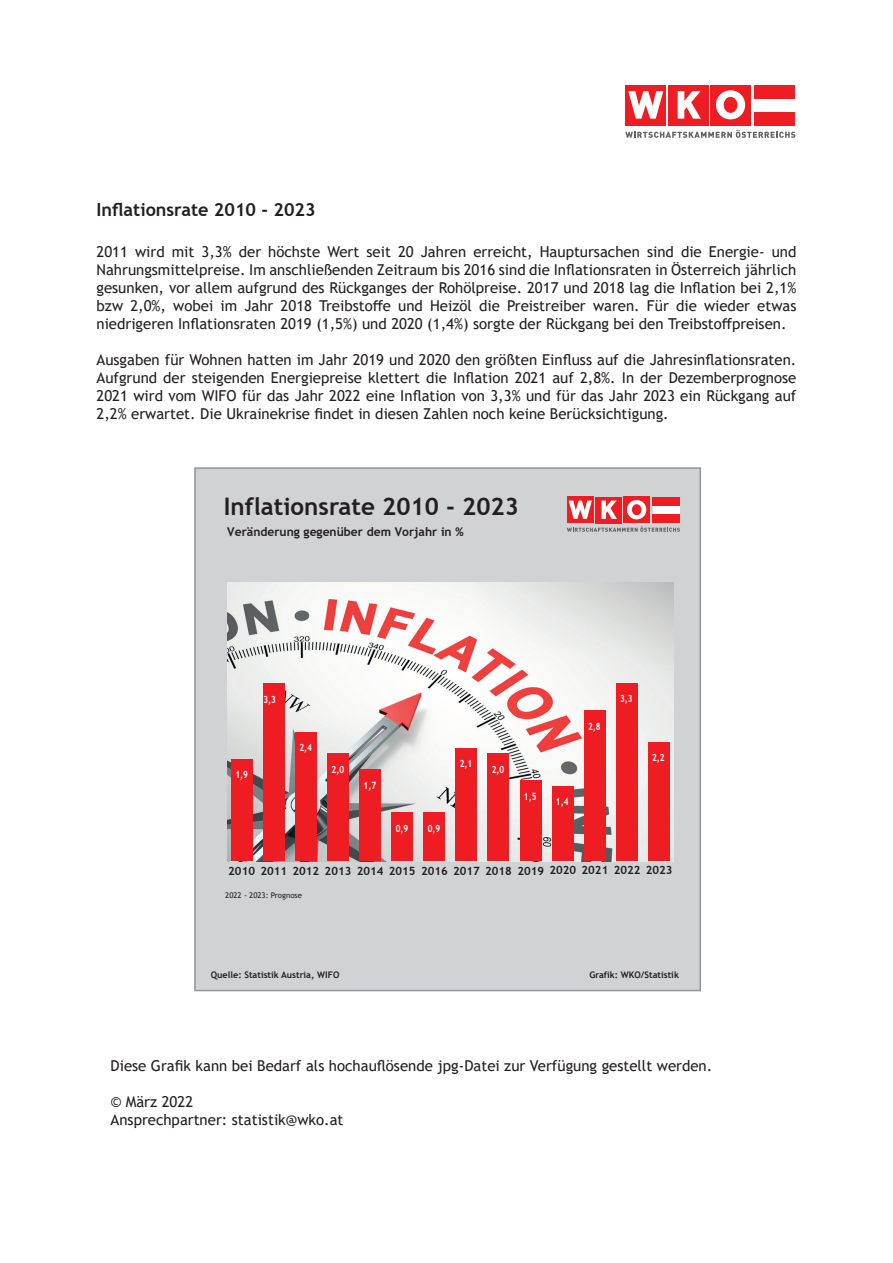
<style>
.page{position:relative;width:893px;height:1263px;background:#fff}
.page>*{position:absolute;margin:0;border:0;box-sizing:border-box;transform-origin:0 0}
.t1{font:700 24.15px "Trebuchet MS";color:#231f20}
.t2{font:700 18px "Trebuchet MS";color:#231f20}
.t3{font:15px/18px "Trebuchet MS";color:#231f20;text-align:justify}
.t4{font:700 12.15px "Trebuchet MS";color:#231f20}
.t5{font:700 11.4px "Trebuchet MS";color:#231f20}
.t6{font:700 9.9px "Trebuchet MS";color:#fff;scale:.82 1}
.t7{font:700 9px "Trebuchet MS";color:#231f20}
.t8{font:7.8px "Trebuchet MS";color:#231f20}
</style>
<div class="page">
<div style="left:710px;top:85px;width:41px;height:40px;background:#ee1d23"></div>
<div style="left:668px;top:85px;width:40px;height:40px;background:#ee1d23"></div>
<svg style="left:625px;top:130px;width:170px;height:8px"></svg>
<svg style="left:678px;top:91px;width:23px;height:28px"></svg>
<div style="left:626px;top:85px;width:40px;height:40px;background:#ee1d23"></div>
<svg style="left:628px;top:91px;width:35px;height:28px"></svg>
<div style="left:755px;top:85px;width:40px;height:14px;background:#ee1d23"></div>
<div style="left:755px;top:112px;width:40px;height:13px;background:#ee1d23"></div>
<svg style="left:716px;top:90px;width:29px;height:29px"></svg>
<div style="left:724px;top:97px;width:13px;height:15px;background:#ee1d23;border-radius:50%"></div>
<div style="left:724px;top:97px;width:13px;height:16px;border:1px solid #ee1d23;border-radius:50%"></div>
<div style="left:195px;top:468px;width:505px;height:522px;background:#d1d2d4"></div>
<img style="left:228px;top:583px;width:445px;height:278px">
<div style="left:653px;top:505px;width:27px;height:9px;background:#fff"></div>
<div style="left:623px;top:496px;width:27px;height:27px;background:#ee1d23"></div>
<div style="left:595px;top:497px;width:27px;height:26px;background:#ee1d23"></div>
<svg style="left:567px;top:526px;width:113px;height:6px"></svg>
<svg style="left:601px;top:501px;width:16px;height:18px"></svg>
<div style="left:567px;top:496px;width:27px;height:27px;background:#ee1d23"></div>
<svg style="left:569px;top:501px;width:23px;height:18px"></svg>
<div style="left:653px;top:496px;width:27px;height:9px;background:#ee1d23"></div>
<div style="left:653px;top:514px;width:27px;height:9px;background:#ee1d23"></div>
<svg style="left:627px;top:500px;width:19px;height:19px"></svg>
<div style="left:632px;top:505px;width:9px;height:10px;background:#ee1d23;border-radius:50%"></div>
<div style="left:632px;top:504px;width:9px;height:11px;border:1px solid #ee1d23;border-radius:50%"></div>
<div style="left:456px;top:748px;width:21px;height:113px;background:#ee1d23"></div>
<div style="left:424px;top:813px;width:21px;height:48px;background:#ee1d23"></div>
<div style="left:327px;top:753px;width:21px;height:108px;background:#ee1d23"></div>
<div style="left:488px;top:753px;width:21px;height:108px;background:#ee1d23"></div>
<div style="left:231px;top:759px;width:22px;height:102px;background:#ee1d23"></div>
<div style="left:263px;top:684px;width:21px;height:177px;background:#ee1d23"></div>
<div style="left:295px;top:732px;width:22px;height:129px;background:#ee1d23"></div>
<div style="left:359px;top:770px;width:21px;height:91px;background:#ee1d23"></div>
<div style="left:391px;top:813px;width:21px;height:48px;background:#ee1d23"></div>
<div style="left:194px;top:467px;width:507px;height:524px;border:2px solid #939598"></div>
<div style="left:520px;top:780px;width:21px;height:81px;background:#ee1d23"></div>
<div style="left:552px;top:786px;width:21px;height:75px;background:#ee1d23"></div>
<div style="left:584px;top:711px;width:21px;height:150px;background:#ee1d23"></div>
<div style="left:616px;top:684px;width:21px;height:177px;background:#ee1d23"></div>
<div style="left:648px;top:743px;width:21px;height:118px;background:#ee1d23"></div>
<p class="t2" style="left:97px;top:199px;width:221px">Inflationsrate 2010 - 2023</p>
<p class="t3" style="left:97px;top:243px;width:701px">2011 wird mit 3,3% der höchste Wert seit 20 Jahren erreicht, Hauptursachen sind die Energie- und Nahrungsmittelpreise. Im anschließenden Zeitraum bis 2016 sind die Inflationsraten in Österreich jährlich gesunken, vor allem aufgrund des Rückganges der Rohölpreise. 2017 und 2018 lag die Inflation bei 2,1% bzw 2,0%, wobei im Jahr 2018 Treibstoffe und Heizöl die Preistreiber waren. Für die wieder etwas niedrigeren Inflationsraten 2019 (1,5%) und 2020 (1,4%) sorgte der Rückgang bei den Treibstoffpreisen.</p>
<p class="t3" style="left:97px;top:351px;width:701px">Ausgaben für Wohnen hatten im Jahr 2019 und 2020 den größten Einfluss auf die Jahresinflationsraten.<br>Aufgrund der steigenden Energiepreise klettert die Inflation 2021 auf 2,8%. In der Dezemberprognose 2021 wird vom WIFO für das Jahr 2022 eine Inflation von 3,3% und für das Jahr 2023 ein Rückgang auf 2,2% erwartet. Die Ukrainekrise findet in diesen Zahlen noch keine Berücksichtigung.</p>
<h1 class="t1" style="left:224px;top:492px;width:297px">Inflationsrate 2010 - 2023</h1>
<p class="t4" style="left:227px;top:524px;width:238px">Veränderung gegenüber dem Vorjahr in %</p>
<p class="t6" style="left:263px;top:693px;width:17px">3,3</p>
<p class="t6" style="left:235px;top:768px;width:17px">1,9</p>
<p class="t6" style="left:300px;top:741px;width:17px">2,4</p>
<p class="t6" style="left:460px;top:758px;width:17px">2,1</p>
<p class="t6" style="left:332px;top:763px;width:17px">2,0</p>
<p class="t6" style="left:492px;top:763px;width:17px">2,0</p>
<p class="t6" style="left:364px;top:779px;width:17px">1,7</p>
<p class="t6" style="left:524px;top:790px;width:17px">1,5</p>
<p class="t6" style="left:588px;top:720px;width:17px">2,8</p>
<p class="t6" style="left:620px;top:692px;width:17px">3,3</p>
<p class="t6" style="left:556px;top:795px;width:17px">1,4</p>
<p class="t6" style="left:652px;top:751px;width:17px">2,2</p>
<p class="t6" style="left:396px;top:822px;width:17px">0,9</p>
<p class="t5" style="left:389px;top:863px;width:28px">2015</p>
<p class="t6" style="left:428px;top:822px;width:17px">0,9</p>
<p class="t5" style="left:582px;top:863px;width:60px">2021 2022</p>
<p class="t5" style="left:646px;top:863px;width:28px">2023</p>
<p class="t5" style="left:549px;top:863px;width:28px">2020</p>
<p class="t5" style="left:228px;top:863px;width:125px">2010 2011 2012 2013</p>
<p class="t5" style="left:421px;top:863px;width:92px">2016 2017 2018</p>
<p class="t5" style="left:357px;top:863px;width:28px">2014</p>
<p class="t5" style="left:517px;top:863px;width:28px">2019</p>
<p class="t8" style="left:225px;top:890px;width:78px">2022 - 2023: Prognose</p>
<p class="t7" style="left:211px;top:969px;width:130px">Quelle: Statistik Austria, WIFO</p>
<p class="t7" style="left:589px;top:969px;width:91px">Grafik: WKO/Statistik</p>
<p class="t3" style="left:111px;top:1057px;width:603px">Diese Grafik kann bei Bedarf als hochauflösende jpg-Datei zur Verfügung gestellt werden.</p>
<p class="t3" style="left:111px;top:1093px;width:234px">© März 2022<br>Ansprechpartner: statistik@wko.at</p>
</div>
